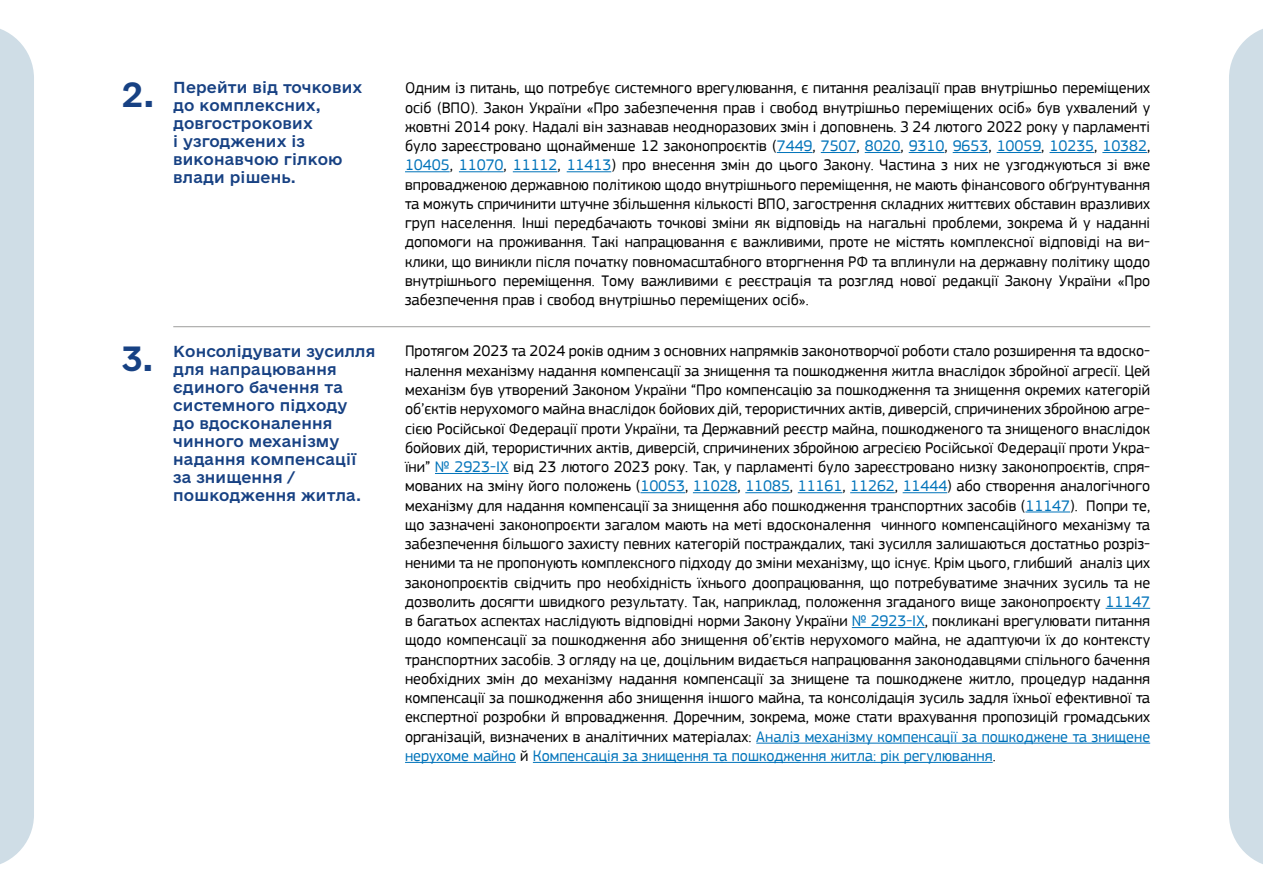
<style>
.page{position:relative;width:1263px;height:893px;background:#fff}
.page>*{position:absolute;margin:0;border:0;box-sizing:border-box;transform-origin:0 0}
.t1{font:33px "e Ukraine Bold";color:#174183}
.t2{font:16.05px/19.2px "PF Square Sans Pro";color:#000;text-align:justify}
.t3{font:15px/18px "e Ukraine Medium";letter-spacing:.01em;color:#174183}
.s1{color:#0073ba}
</style>
<div class="page">
<hr style="left:777px;top:152px;width:35px;height:1px;background:#0073ba">
<hr style="left:821px;top:152px;width:35px;height:1px;background:#0073ba">
<hr style="left:865px;top:152px;width:35px;height:1px;background:#0073ba">
<hr style="left:909px;top:152px;width:35px;height:1px;background:#0073ba">
<hr style="left:953px;top:152px;width:35px;height:1px;background:#0073ba">
<hr style="left:997px;top:152px;width:44px;height:1px;background:#0073ba">
<hr style="left:1049px;top:152px;width:45px;height:1px;background:#0073ba">
<hr style="left:1102px;top:152px;width:45px;height:1px;background:#0073ba">
<hr style="left:405px;top:171px;width:45px;height:1px;background:#0073ba">
<hr style="left:459px;top:171px;width:44px;height:1px;background:#0073ba">
<hr style="left:513px;top:171px;width:44px;height:1px;background:#0073ba">
<hr style="left:567px;top:171px;width:44px;height:1px;background:#0073ba">
<hr style="left:435px;top:473px;width:74px;height:1px;background:#0073ba">
<hr style="left:640px;top:492px;width:45px;height:1px;background:#0073ba">
<hr style="left:693px;top:492px;width:44px;height:1px;background:#0073ba">
<hr style="left:745px;top:492px;width:45px;height:1px;background:#0073ba">
<hr style="left:798px;top:492px;width:44px;height:1px;background:#0073ba">
<hr style="left:850px;top:492px;width:45px;height:1px;background:#0073ba">
<hr style="left:903px;top:492px;width:44px;height:1px;background:#0073ba">
<hr style="left:1025px;top:512px;width:45px;height:1px;background:#0073ba">
<hr style="left:1105px;top:608px;width:45px;height:1px;background:#0073ba">
<hr style="left:852px;top:627px;width:73px;height:1px;background:#0073ba">
<hr style="left:756px;top:743px;width:394px;height:1px;background:#0073ba">
<hr style="left:405px;top:762px;width:111px;height:1px;background:#0073ba">
<hr style="left:533px;top:762px;width:460px;height:1px;background:#0073ba">
<hr style="left:173px;top:326px;width:977px;height:1px;background:#9d9d9c">
<div style="left:1229px;top:29px;width:34px;height:835px;background:#cfdde6"></div>
<div style="left:0;top:29px;width:34px;height:835px;background:#cfdde6"></div>
<p class="t3" style="left:173px;top:78px;width:191px">Перейти від точкових до комплексних, довгострокових<br>і узгоджених із виконавчою гілкою влади рішень.</p>
<h1 class="t1" style="left:122px;top:74px;width:34px">2.</h1>
<p class="t2" style="left:405px;top:79px;width:747px">Одним із питань, що потребує системного врегулювання, є питання реалізації прав внутрішньо переміщених осіб (ВПО). Закон України «Про забезпечення прав і свобод внутрішньо переміщених осіб» був ухвалений у жовтні 2014 року. Надалі він зазнавав неодноразових змін і доповнень. З 24 лютого 2022 року у парламенті було зареєстровано щонайменше 12 законопроєктів (<span class="s1">7449</span>, <span class="s1">7507</span>, <span class="s1">8020</span>, <span class="s1">9310</span>, <span class="s1">9653</span>, <span class="s1">10059</span>, <span class="s1">10235</span>, <span class="s1">10382</span>, <span class="s1">10405</span>, <span class="s1">11070</span>, <span class="s1">11112</span>, <span class="s1">11413</span>) про внесення змін до цього Закону. Частина з них не узгоджуються зі вже впровадженою державною політикою щодо внутрішнього переміщення, не мають фінансового обґрунтування та можуть спричинити штучне збільшення кількості ВПО, загострення складних життєвих обставин вразливих груп населення. Інші передбачають точкові зміни як відповідь на нагальні проблеми, зокрема й у наданні допомоги на проживання. Такі напрацювання є важливими, проте не містять комплексної відповіді на ви&shy;клики, що виникли після початку повномасштабного вторгнення РФ та вплинули на державну політику щодо внутрішнього переміщення. Тому важливими є реєстрація та розгляд нової редакції Закону України «Про забезпечення прав і свобод внутрішньо переміщених осіб».</p>
<p class="t2" style="left:405px;top:342px;width:747px">Протягом 2023 та 2024 років одним з основних напрямків законотворчої роботи стало розширення та вдоско&shy;налення механізму надання компенсації за знищення та пошкодження житла внаслідок збройної агресії. Цей механізм був утворений Законом України “Про компенсацію за пошкодження та знищення окремих категорій об’єктів нерухомого майна внаслідок бойових дій, терористичних актів, диверсій, спричинених збройною агре&shy;сією Російської Федерації проти України, та Державний реєстр майна, пошкодженого та знищеного внаслідок бойових дій, терористичних актів, диверсій, спричинених збройною агресією Російської Федерації проти Укра&shy;їни” <span class="s1">№ 2923-IX</span> від 23 лютого 2023 року. Так, у парламенті було зареєстровано низку законопроєктів, спря&shy;мованих на зміну його положень (<span class="s1">10053</span>, <span class="s1">11028</span>, <span class="s1">11085</span>, <span class="s1">11161</span>, <span class="s1">11262</span>, <span class="s1">11444</span>) або створення аналогічного механізму для надання компенсації за знищення або пошкодження транспортних засобів (<span class="s1">11147</span>). Попри те, що зазначені законопроєкти загалом мають на меті вдосконалення чинного компенсаційного механізму та забезпечення більшого захисту певних категорій постраждалих, такі зусилля залишаються достатньо розріз&shy;неними та не пропонують комплексного підходу до зміни механізму, що існує. Крім цього, глибший аналіз цих законопроєктів свідчить про необхідність їхнього доопрацювання, що потребуватиме значних зусиль та не дозволить досягти швидкого результату. Так, наприклад, положення згаданого вище законопроєкту <span class="s1">11147 </span>в багатьох аспектах наслідують відповідні норми Закону України <span class="s1">№ 2923-IX</span>, покликані врегулювати питання щодо компенсації за пошкодження або знищення об’єктів нерухомого майна, не адаптуючи їх до контексту транспортних засобів. З огляду на це, доцільним видається напрацювання законодавцями спільного бачення необхідних змін до механізму надання компенсації за знищене та пошкоджене житло, процедур надання компенсації за пошкодження або знищення іншого майна, та консолідація зусиль задля їхньої ефективної та експертної розробки й впровадження. Доречним, зокрема, може стати врахування пропозицій громадських організацій, визначених в аналітичних матеріалах: <span class="s1">Аналіз механізму компенсації за пошкоджене та знищене нерухоме майно</span> й <span class="s1">Компенсація за знищення та пошкодження житла: рік регулювання</span>.</p>
<p class="t3" style="left:173px;top:343px;width:204px">Консолідувати зусилля для напрацювання єдиного бачення та системного підходу<br>до вдосконалення чинного механізму надання компенсації за знищення / пошкодження житла.</p>
<h1 class="t1" style="left:122px;top:338px;width:33px">3.</h1>
</div>
